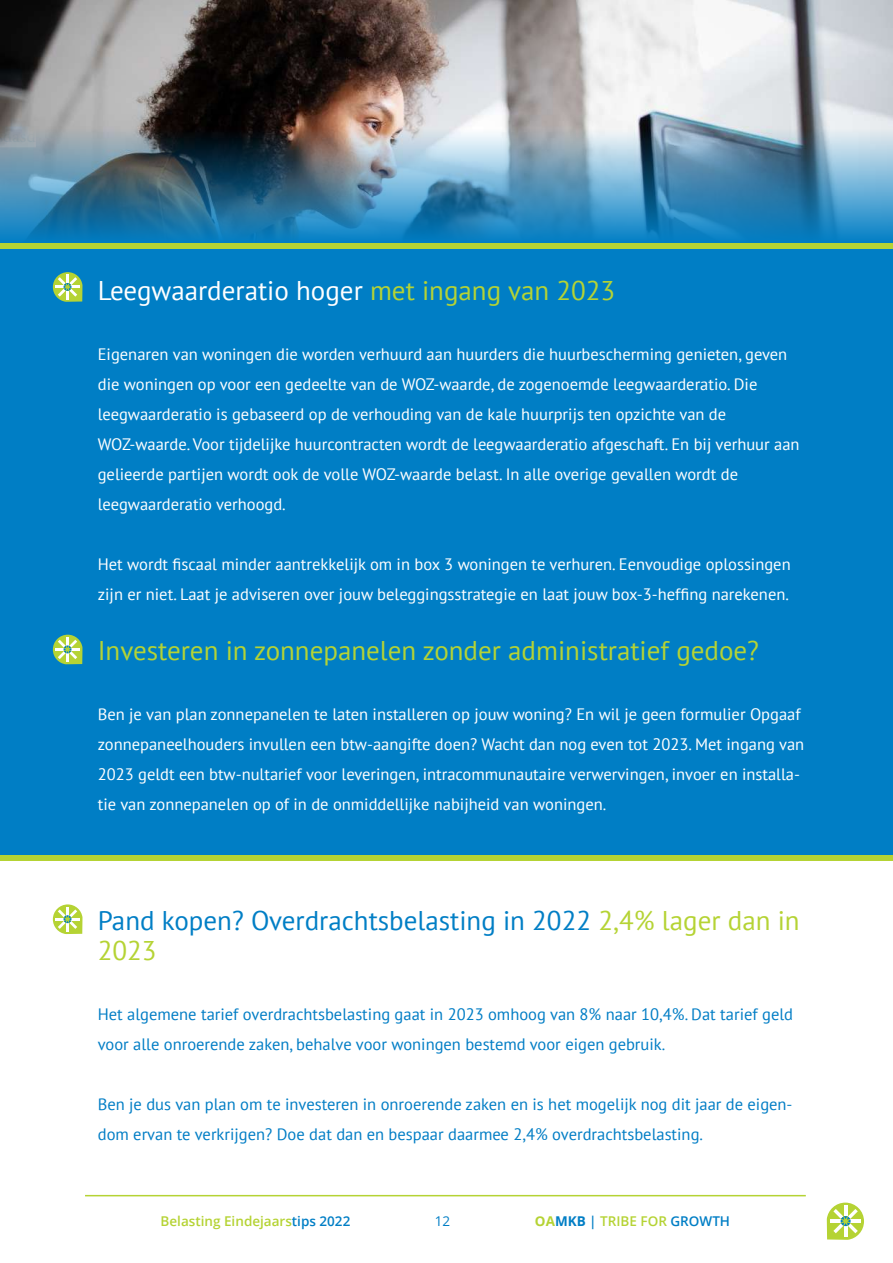
<style>
.page{position:relative;width:893px;height:1263px;background:#fff}
.page>*{position:absolute;margin:0;border:0;box-sizing:border-box;transform-origin:0 0}
.t1{font:27px/30px "PT Sans";color:#007ec5}
.t2{font:27px "PT Sans";color:#b5d334}
.t3{font:27px "PT Sans";color:#fff}
.t4{font:16.5px/30px "PT Sans";color:#fff}
.t5{font:16.5px/30px "PT Sans";color:#007dc5}
.t6{font:600 13.5px "Open Sans";color:#b5d334}
.t7{font:13.5px "Open Sans";color:#007ec5}
.s1{color:#b5d334}
.s2{color:#007ec5}
.s3{font-weight:700}
.s4{font-weight:700;color:#007ec5}
</style>
<div class="page">
<svg style="left:827px;top:1202px;width:37px;height:38px"></svg>
<hr style="left:85px;top:1195px;width:721px;height:1px;background:#b5d334">
<div style="left:0;top:247px;width:893px;height:608px;background:#007ec5"></div>
<img style="left:0;top:0;width:893px;height:129px">
<div style="left:0;top:243px;width:893px;height:5px;background:#b5d334"></div>
<div style="left:0;top:855px;width:893px;height:5px;background:#b5d334"></div>
<img style="left:0;top:129px;width:893px;height:114px">
<svg style="left:0;top:125px;width:36px;height:22px"></svg>
<svg style="left:53px;top:272px;width:29px;height:30px"></svg>
<svg style="left:53px;top:635px;width:29px;height:29px"></svg>
<svg style="left:53px;top:904px;width:29px;height:30px"></svg>
<h1 class="t3" style="left:98px;top:273px;width:519px">Leegwaarderatio hoger <span class="s1">met ingang van 2023</span></h1>
<p class="t4" style="left:98px;top:338px;width:703px">Eigenaren van woningen die worden verhuurd aan huurders die huurbescherming genieten, geven die woningen op voor een gedeelte van de WOZ-waarde, de zogenoemde leegwaarderatio. Die leegwaarderatio is gebaseerd op de verhouding van de kale huurprijs ten opzichte van de WOZ-waarde. Voor tijdelijke huurcontracten wordt de leegwaarderatio afgeschaft. En bij verhuur aan gelieerde partijen wordt ook de volle WOZ-waarde belast. In alle overige gevallen wordt de leegwaarderatio verhoogd.</p>
<p class="t4" style="left:98px;top:548px;width:694px">Het wordt fiscaal minder aantrekkelijk om in box 3 woningen te verhuren. Eenvoudige oplossingen zijn er niet. Laat je adviseren over jouw beleggingsstrategie en laat jouw box-3-heffing narekenen.</p>
<h1 class="t2" style="left:98px;top:633px;width:663px">Investeren in zonnepanelen zonder administratief gedoe?</h1>
<p class="t4" style="left:98px;top:698px;width:708px">Ben je van plan zonnepanelen te laten installeren op jouw woning? En wil je geen formulier Opgaaf zonnepaneelhouders invullen een btw-aangifte doen? Wacht dan nog even tot 2023. Met ingang van 2023 geldt een btw-nultarief voor leveringen, intracommunautaire verwervingen, invoer en installa&shy;tie van zonnepanelen op of in de onmiddellijke nabijheid van woningen.</p>
<h1 class="t1" style="left:98px;top:905px;width:703px">Pand kopen? Overdrachtsbelasting in 2022 <span class="s1">2,4% lager dan in<br>2023</span></h1>
<p class="t5" style="left:98px;top:998px;width:697px">Het algemene tarief overdrachtsbelasting gaat in 2023 omhoog van 8% naar 10,4%. Dat tarief geld voor alle onroerende zaken, behalve voor woningen bestemd voor eigen gebruik.</p>
<p class="t5" style="left:98px;top:1088px;width:696px">Ben je dus van plan om te investeren in onroerende zaken en is het mogelijk nog dit jaar de eigen&shy;dom ervan te verkrijgen? Doe dat dan en bespaar daarmee 2,4% overdrachtsbelasting.</p>
<p class="t6" style="left:161px;top:1211px;width:191px">Belasting Eindejaars<span class="s2">tips 2022</span></p>
<p class="t7" style="left:435px;top:1212px;width:17px">12</p>
<p class="t6" style="left:535px;top:1211px;width:197px"><span class="s3">OA</span><span class="s4">MKB</span> <span class="s2">|</span> TRIBE FOR <span class="s2">GROWTH</span></p>
</div>
